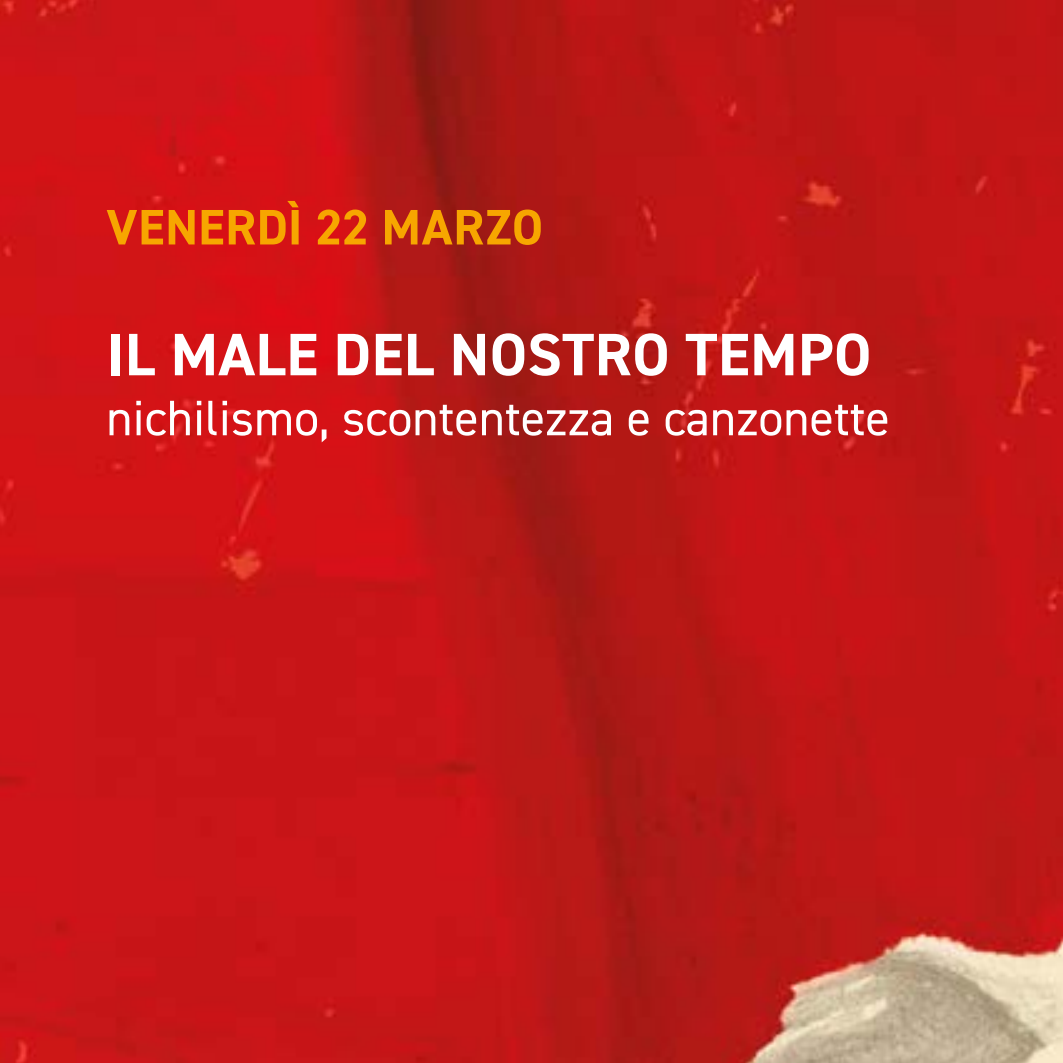
<style>
.page{position:relative;width:1063px;height:1063px;background:#fff}
.page>*{position:absolute;margin:0;border:0;box-sizing:border-box;transform-origin:0 0}
.t1{font:700 60px "DIN2014";letter-spacing:.01em;color:#fff}
.t2{font:50px "DIN2014";color:#fff}
.t3{font:700 50px "DIN2014";letter-spacing:.015em;color:#f7a600}
</style>
<div class="page">
<img style="left:0;top:0;width:1063px;height:1063px">
<p class="t3" style="left:107px;top:194px;width:438px">VENERDÌ 22 MARZO</p>
<p class="t1" style="left:107px;top:315px;width:766px">IL MALE DEL NOSTRO TEMPO</p>
<p class="t2" style="left:106px;top:387px;width:785px">nichilismo, scontentezza e canzonette</p>
</div>
